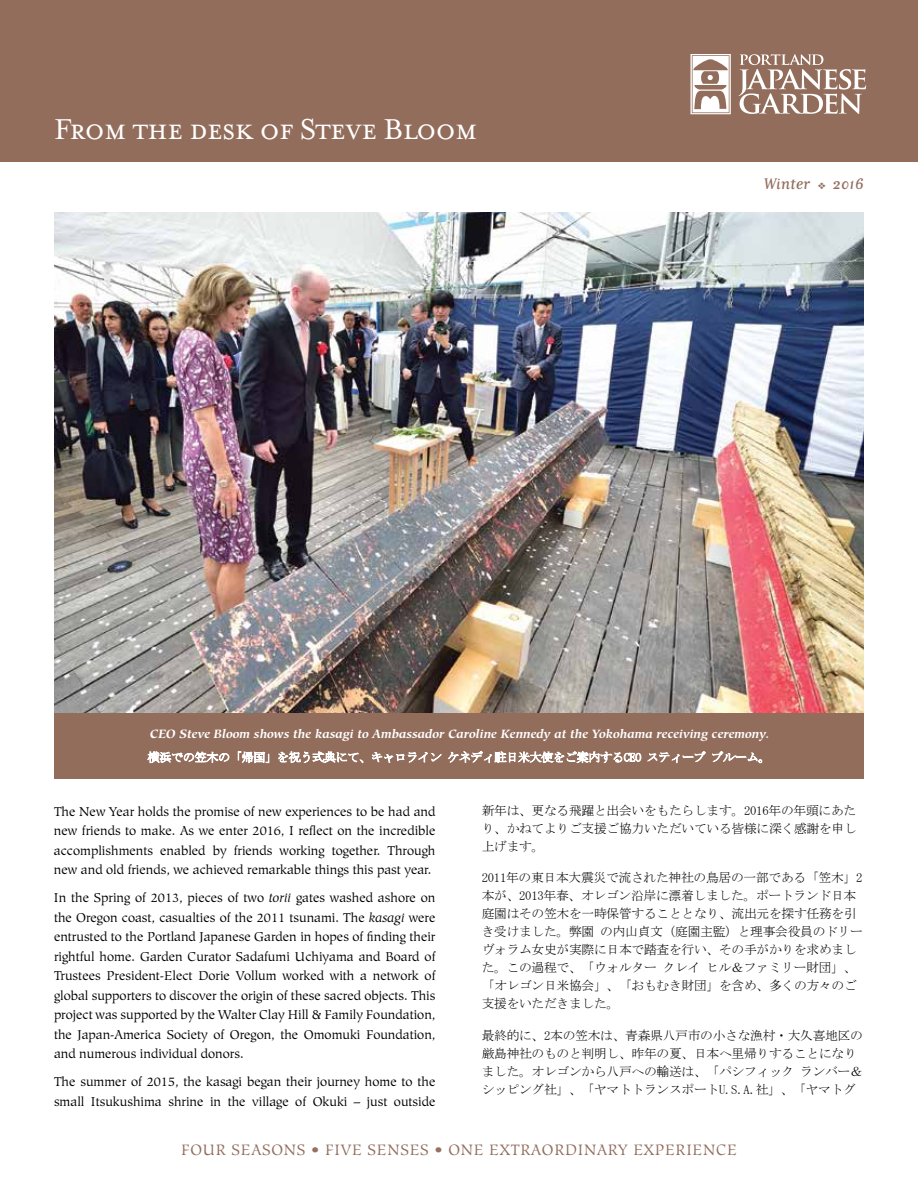
<style>
.page{position:relative;width:918px;height:1188px;background:#fff}
.page>*{position:absolute;margin:0;border:0;box-sizing:border-box;transform-origin:0 0}
.t1{font:33px "Mrs Eaves Small Caps";letter-spacing:-.02em;color:#fff}
.t2{font:18px "Matrix Script";color:#926d5c}
.t3{font:15px "Hiroshige";letter-spacing:.05em;color:#926d5c}
.t4{font:12.75px/19.5px "Hiroshige";color:#000;text-align:justify}
.t5{font:12.75px/18px "MS Mincho";letter-spacing:-.02em;color:#000}
.t6{font:italic 700 12px "Hiroshige";color:#fff}
.s1{font-style:italic}
.s2{color:#957161}
</style>
<div class="page">
<div style="left:0;top:0;width:918px;height:162px;background:#926d5c"></div>
<svg style="left:739px;top:54px;width:127px;height:60px"></svg>
<svg style="left:691px;top:54px;width:40px;height:60px"></svg>
<img style="left:54px;top:213px;width:810px;height:500px">
<div style="left:54px;top:713px;width:810px;height:66px;background:#926d5c"></div>
<svg style="left:147px;top:751px;width:616px;height:13px"></svg>
<h1 class="t1" style="left:54px;top:112px;width:425px">From the desk of Steve Bloom</h1>
<h2 class="t2" style="left:764px;top:175px;width:102px">Winter ❖ 2016</h2>
<p class="t6" style="left:150px;top:727px;width:621px">CEO Steve Bloom shows the kasagi to Ambassador Caroline Kennedy at the Yokohama receiving ceremony.</p>
<p class="t4" style="left:54px;top:802px;width:383px">the new year holds the promise of new experiences to be had and new friends to make. as we enter 2016, i reflect on the incredible accomplishments enabled by friends working together. through new and old friends, we achieved remarkable things this past year.</p>
<p class="t4" style="left:54px;top:888px;width:383px">in the Spring of 2013, pieces of two <span class="s1">torii</span> gates washed ashore on the oregon coast, casualties of the 2011 tsunami. the <span class="s1">kasagi</span> were entrusted to the portland Japanese Garden in hopes of finding their rightful home. Garden curator Sadafumi uchiyama and Board of trustees president-elect dorie vollum worked with a network of global supporters to discover the origin of these sacred objects. this project was supported by the Walter clay Hill &amp; Family Foundation, the Japan-america Society of oregon, the omomuki Foundation, and numerous individual donors.</p>
<p class="t4" style="left:54px;top:1072px;width:383px">the summer of 2015, the kasagi began their journey home to the small itsukushima shrine in the village of okuki – just outside</p>
<p class="t5" style="left:482px;top:801px;width:377px;text-align:justify">新年は、更なる飛躍と出会いをもたらします。2016年の年頭にあたり、かねてよりご支援ご協力いただいている皆様に深く感謝を申し上げます。</p>
<p class="t5" style="left:482px;top:869px;width:383px">2011年の東日本大震災で流された神社の鳥居の一部である「笠木」2本が、2013年春、オレゴン沿岸に漂着しました。ポートランド日本庭園はその笠木を一時保管することとなり、流出元を探す任務を引き受けました。弊園 の内山貞文（庭園主監）と理事会役員のドリーヴォラム女史が実際に日本で踏査を行い、その手がかりを求めました。この過程で、「ウォルター クレイ ヒル＆ファミリー財団」、「オレゴン日米協会」、「おもむき財団」を含め、多くの方々のご支援をいただきました。</p>
<p class="t5" style="left:482px;top:1026px;width:383px">最終的に、2本の笠木は、青森県八戸市の小さな漁村・大久喜地区の厳島神社のものと判明し、昨年の夏、日本へ里帰りすることになりました。オレゴンから八戸への輸送は、「パシフィック ランバー＆シッピング社」、「ヤマトトランスポートU.S.A.社」、「ヤマトグ</p>
<p class="t3" style="left:181px;top:1141px;width:557px">Four SeaSonS <span class="s2">•</span> Five SenSeS <span class="s2">•</span> one extraordinary experience</p>
</div>
